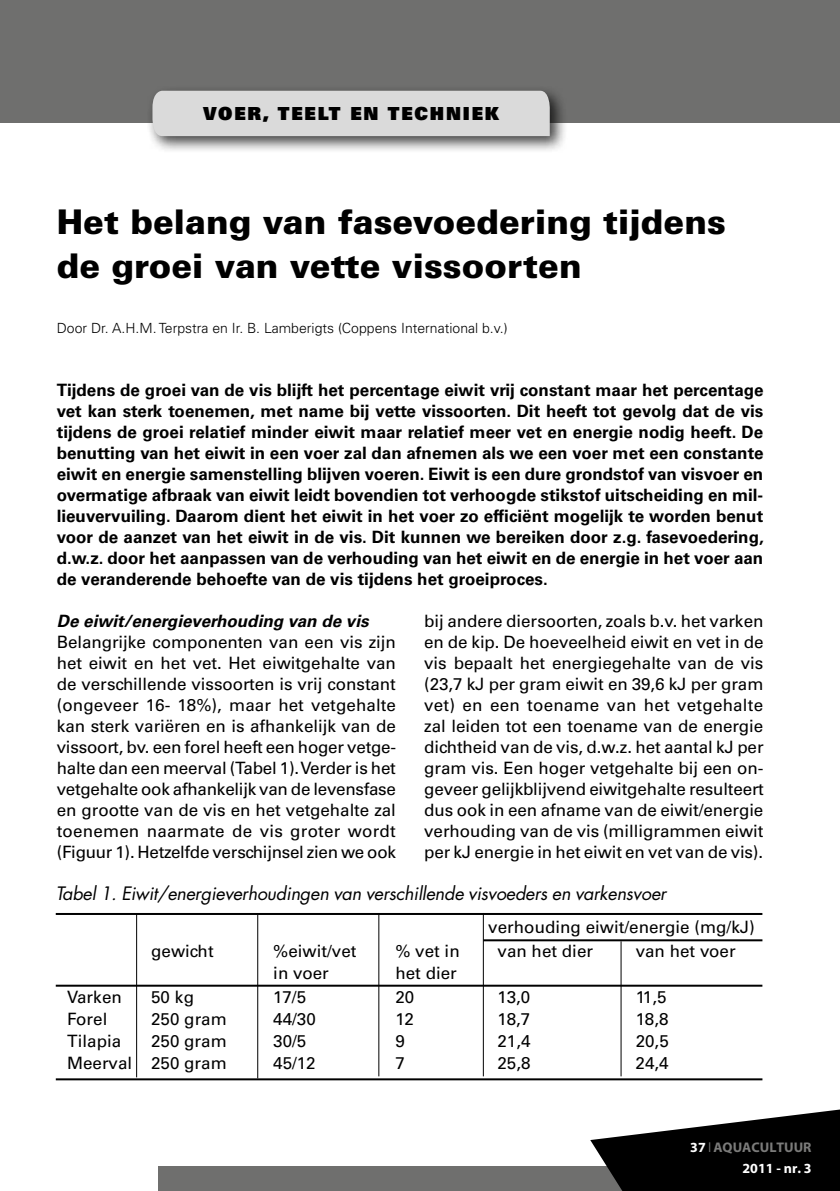
<style>
.page{position:relative;width:840px;height:1191px;background:#fff}
.page>*{position:absolute;margin:0;border:0;box-sizing:border-box;transform-origin:0 0}
.t1{font:900 34px/44px "Univers";color:#000}
.t2{font:italic 18px "Futura";letter-spacing:-.01em;color:#000}
.t3{font:900 18px "Univers";letter-spacing:.1em;color:#000}
.t4{font:17px/21px "Univers";color:#000;text-align:justify}
.t5{font:700 17px/21px "Univers";color:#000;text-align:justify}
.t6{font:italic 700 17px "Univers";color:#000}
.t7{font:300 14px "Univers";color:#000}
.t8{font:700 14px/21px "Myriad";color:#fff;text-align:right}
.s1{color:#7b7b7a}
</style>
<div class="page">
<div style="left:159px;top:1166px;width:680px;height:25px;background:#6f6f6e"></div>
<svg style="left:590px;top:1109px;width:249px;height:82px"></svg>
<div style="left:684px;top:1135px;width:143px;height:54px;background:#000"></div>
<div style="left:0;top:0;width:839px;height:123px;background:#6f6f6e"></div>
<div style="left:146px;top:84px;width:421px;height:70px;background:#000;opacity:.75"></div>
<div style="left:152px;top:91px;width:397px;height:45px;background:#dadada"></div>
<hr style="left:56px;top:913px;width:706px;height:2px;background:#000">
<hr style="left:483px;top:939px;width:279px;height:2px;background:#000">
<hr style="left:56px;top:984px;width:706px;height:2px;background:#000">
<hr style="left:136px;top:914px;width:1px;height:163px;background:#000">
<hr style="left:257px;top:915px;width:1px;height:163px;background:#000">
<hr style="left:378px;top:913px;width:1px;height:163px;background:#000">
<hr style="left:482px;top:913px;width:1px;height:163px;background:#000">
<hr style="left:620px;top:941px;width:1px;height:135px;background:#000">
<hr style="left:56px;top:1078px;width:706px;height:2px;background:#000">
<p class="t3" style="left:203px;top:102px;width:297px">VOER, TEELT EN TECHNIEK</p>
<h1 class="t1" style="left:57px;top:199px;width:670px">Het belang van fasevoedering tijdens de groei van vette vissoorten</h1>
<p class="t7" style="left:57px;top:319px;width:452px">Door Dr. A.H.M. Terpstra en Ir. B. Lamberigts (Coppens International b.v.)</p>
<p class="t5" style="left:57px;top:379px;width:708px">Tijdens de groei van de vis blijft het percentage eiwit vrij constant maar het percentage vet kan sterk toenemen, met name bij vette vissoorten. Dit heeft tot gevolg dat de vis tijdens de groei relatief minder eiwit maar relatief meer vet en energie nodig heeft. De benutting van het eiwit in een voer zal dan afnemen als we een voer met een constante eiwit en energie samenstelling blijven voeren. Eiwit is een dure grondstof van visvoer en overmatige afbraak van eiwit leidt bovendien tot verhoogde stikstof uitscheiding en mil&shy;lieuvervuiling. Daarom dient het eiwit in het voer zo efficiënt mogelijk te worden benut voor de aanzet van het eiwit in de vis. Dit kunnen we bereiken door z.g. fasevoedering, d.w.z. door het aanpassen van de verhouding van het eiwit en de energie in het voer aan de veranderende behoefte van de vis tijdens het groeiproces.</p>
<p class="t4" style="left:424px;top:610px;width:341px">bij andere diersoorten, zoals b.v. het varken en de kip. De hoeveelheid eiwit en vet in de vis bepaalt het energiegehalte van de vis (23,7 kJ per gram eiwit en 39,6 kJ per gram vet) en een toename van het vetgehalte zal leiden tot een toename van de energie dichtheid van de vis, d.w.z. het aantal kJ per gram vis. Een hoger vetgehalte bij een on&shy;geveer gelijkblijvend eiwitgehalte resulteert dus ook in een afname van de eiwit/energie verhouding van de vis (milligrammen eiwit per kJ energie in het eiwit en vet van de vis).</p>
<p class="t6" style="left:57px;top:611px;width:313px">De eiwit/energieverhouding van de vis</p>
<p class="t4" style="left:57px;top:631px;width:341px">Belangrijke componenten van een vis zijn het eiwit en het vet. Het eiwitgehalte van de verschillende vissoorten is vrij constant (ongeveer 16- 18%), maar het vetgehalte kan sterk variëren en is afhankelijk van de vissoort, bv. een forel heeft een hoger vetge&shy;halte dan een meerval (Tabel 1). Verder is het vetgehalte ook afhankelijk van de levensfase en grootte van de vis en het vetgehalte zal toenemen naarmate de vis groter wordt (Figuur 1). Hetzelfde verschijnsel zien we ook</p>
<p class="t2" style="left:56px;top:882px;width:611px">Tabel 1. Eiwit/energieverhoudingen van verschillende visvoeders en varkensvoer</p>
<p class="t4" style="left:488px;top:917px;width:268px">verhouding eiwit/energie (mg/kJ)</p>
<p class="t4" style="left:151px;top:941px;width:64px">gewicht</p>
<p class="t4" style="left:273px;top:941px;width:85px">%eiwit/vet</p>
<p class="t4" style="left:395px;top:941px;width:66px">% vet in</p>
<p class="t4" style="left:497px;top:941px;width:97px">van het dier</p>
<p class="t4" style="left:635px;top:941px;width:101px">van het voer</p>
<p class="t4" style="left:273px;top:963px;width:57px">in voer</p>
<p class="t4" style="left:395px;top:963px;width:63px">het dier</p>
<p class="t4" style="left:67px;top:987px;width:56px">Varken</p>
<p class="t4" style="left:151px;top:987px;width:44px">50 kg</p>
<p class="t4" style="left:273px;top:987px;width:34px">17/5</p>
<p class="t4" style="left:395px;top:987px;width:20px">20</p>
<p class="t4" style="left:497px;top:987px;width:34px">13,0</p>
<p class="t4" style="left:635px;top:987px;width:32px">11,5</p>
<p class="t4" style="left:67px;top:1009px;width:42px">Forel</p>
<p class="t4" style="left:151px;top:1009px;width:77px">250 gram</p>
<p class="t4" style="left:273px;top:1009px;width:44px">44/30</p>
<p class="t4" style="left:395px;top:1009px;width:20px">12</p>
<p class="t4" style="left:497px;top:1009px;width:34px">18,7</p>
<p class="t4" style="left:635px;top:1009px;width:34px">18,8</p>
<p class="t4" style="left:67px;top:1031px;width:56px">Tilapia</p>
<p class="t4" style="left:151px;top:1031px;width:77px">250 gram</p>
<p class="t4" style="left:273px;top:1031px;width:35px">30/5</p>
<p class="t4" style="left:395px;top:1031px;width:11px">9</p>
<p class="t4" style="left:497px;top:1031px;width:35px">21,4</p>
<p class="t4" style="left:635px;top:1031px;width:35px">20,5</p>
<p class="t4" style="left:67px;top:1053px;width:161px">Meerval 250 gram</p>
<p class="t4" style="left:273px;top:1053px;width:44px">45/12</p>
<p class="t4" style="left:395px;top:1053px;width:11px">7</p>
<p class="t4" style="left:497px;top:1053px;width:35px">25,8</p>
<p class="t4" style="left:635px;top:1053px;width:35px">24,4</p>
<p class="t8" style="left:690px;top:1137px;width:123px">37 <span class="s1">❘ AQUACULTUUR<br></span>2011 - NR. 3</p>
</div>
